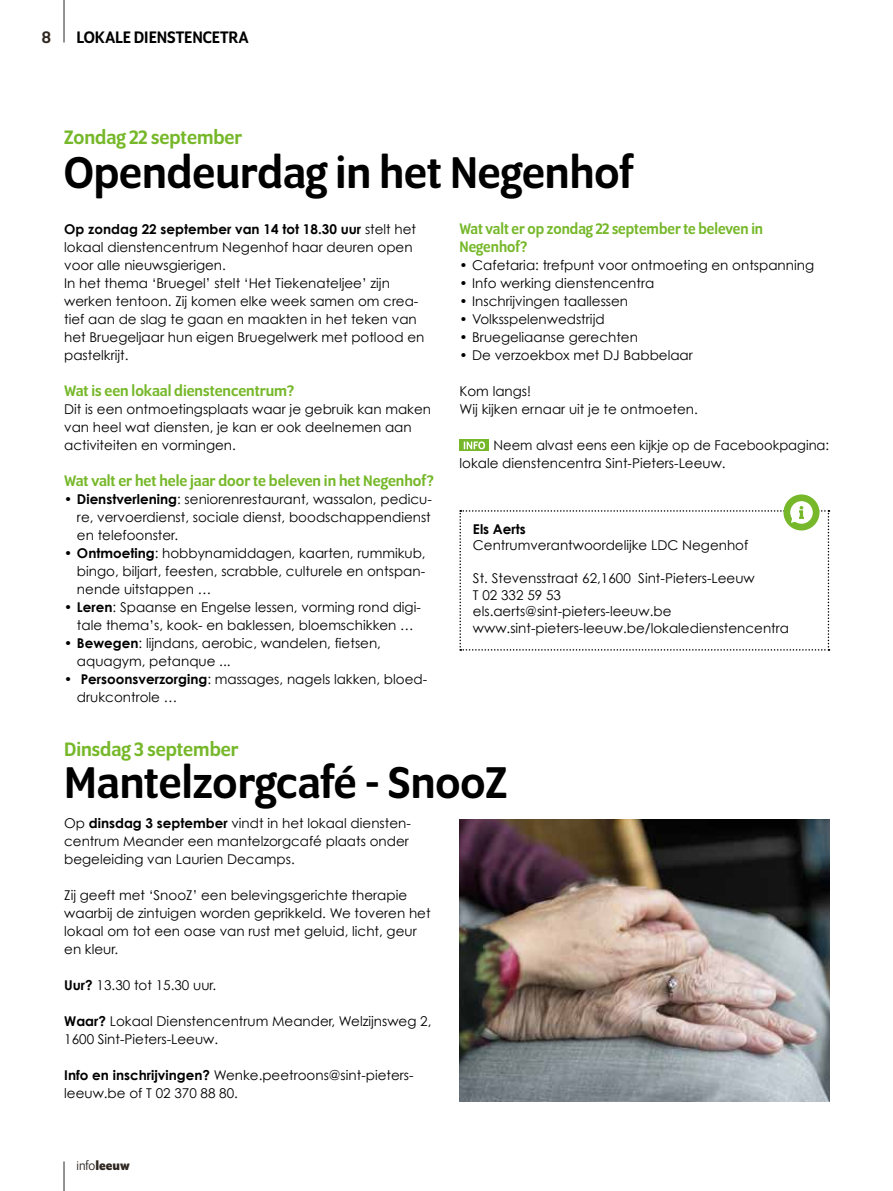
<style>
.page{position:relative;width:893px;height:1191px;background:#fff}
.page>*{position:absolute;margin:0;border:0;box-sizing:border-box;transform-origin:0 0}
.t1{font:500 48px "Program OT";color:#000}
.t2{font:500 21px "Program OT";color:#76b82a}
.t3{font:500 18px "Program OT";color:#000}
.t4{font:500 18px "Program OT";color:#2f2721}
.t5{font:500 16.5px "Program OT";color:#76b82a}
.t6{font:500 16.5px/18px "Program OT";color:#76b82a;scale:.96 1}
.t7{font:13.5px/18px "Century Gothic";color:#000}
.t8{font:700 13.5px "Program OT";color:#2f2721}
.t9{font:700 13.5px "Century Gothic";color:#000}
.s1{font-weight:700}
.s2{font-weight:400}
</style>
<div class="page">
<hr style="left:64px;top:1161px;width:1px;height:30px;background:#2f2721">
<hr style="left:64px;top:0;width:1px;height:43px;background:#2f2721">
<div style="left:459px;top:439px;width:30px;height:12px;background:#76b82a"></div>
<svg style="left:464px;top:441px;width:21px;height:8px"></svg>
<img style="left:459px;top:819px;width:370px;height:283px">
<svg style="left:783px;top:494px;width:36px;height:36px"></svg>
<svg style="left:459px;top:501px;width:370px;height:149px"></svg>
<h3 class="t4" style="left:42px;top:27px;width:11px">8</h3>
<h3 class="t3" style="left:77px;top:27px;width:173px">LOKALE DIENSTENCETRA</h3>
<h2 class="t2" style="left:64px;top:125px;width:179px">Zondag 22 september</h2>
<h1 class="t1" style="left:64px;top:145px;width:571px">Opendeurdag in het Negenhof</h1>
<p class="t7" style="left:64px;top:220px;width:362px"><span class="s1">Op zondag 22 september van 14 tot 18.30 uur</span> stelt het lokaal dienstencentrum Negenhof haar deuren open voor alle nieuwsgierigen.<br>In het thema ‘Bruegel’ stelt ‘Het Tiekenateljee’ zijn werken tentoon. Zij komen elke week samen om crea&shy;tief aan de slag te gaan en maakten in het teken van het Bruegeljaar hun eigen Bruegelwerk met potlood en pastelkrijt.</p>
<p class="t5" style="left:64px;top:381px;width:231px">Wat is een lokaal dienstencentrum?</p>
<p class="t7" style="left:64px;top:400px;width:368px">Dit is een ontmoetingsplaats waar je gebruik kan maken van heel wat diensten, je kan er ook deelnemen aan activiteiten en vormingen.</p>
<p class="t5" style="left:64px;top:471px;width:371px">Wat valt er het hele jaar door te beleven in het Negenhof?</p>
<p class="t7" style="left:77px;top:490px;width:356px;text-align:justify;text-indent:-13px">• <span class="s1">Dienstverlening</span>: seniorenrestaurant, wassalon, pedicu&shy;re, vervoerdienst, sociale dienst, boodschappendienst en telefoonster.</p>
<p class="t7" style="left:77px;top:544px;width:350px;text-align:justify;text-indent:-13px">• <span class="s1">Ontmoeting</span>: hobbynamiddagen, kaarten, rummikub, bingo, biljart, feesten, scrabble, culturele en ontspan&shy;nende uitstappen …</p>
<p class="t7" style="left:64px;top:598px;width:358px;text-align:center">• <span class="s1">Leren</span>: Spaanse en Engelse lessen, vorming rond digi&shy;tale thema’s, kook- en baklessen, bloemschikken …</p>
<p class="t7" style="left:77px;top:634px;width:305px;text-indent:-13px">• <span class="s1">Bewegen</span>: lijndans, aerobic, wandelen, fietsen, aquagym, petanque ...</p>
<p class="t7" style="left:77px;top:670px;width:352px;text-indent:-13px">• <span class="s1">Persoonsverzorging</span>: massages, nagels lakken, bloed&shy;drukcontrole …</p>
<p class="t6" style="left:459px;top:220px;width:318px">Wat valt er op zondag 22 september te beleven in<br>Negenhof?</p>
<p class="t7" style="left:459px;top:256px;width:356px">• Cafetaria: trefpunt voor ontmoeting en ontspanning</p>
<p class="t7" style="left:459px;top:274px;width:196px">• Info werking dienstencentra</p>
<p class="t7" style="left:459px;top:292px;width:170px">• Inschrijvingen taallessen</p>
<p class="t7" style="left:459px;top:310px;width:147px">• Volksspelenwedstrijd</p>
<p class="t7" style="left:459px;top:328px;width:180px">• Bruegeliaanse gerechten</p>
<p class="t7" style="left:459px;top:346px;width:235px">• De verzoekbox met DJ Babbelaar</p>
<p class="t7" style="left:459px;top:382px;width:240px">Kom langs!<br>Wij kijken ernaar uit je te ontmoeten.</p>
<p class="t7" style="left:459px;top:436px;width:371px;text-indent:34px">Neem alvast eens een kijkje op de Facebookpagina: lokale dienstencentra Sint-Pieters-Leeuw.</p>
<p class="t9" style="left:473px;top:520px;width:54px">Els Aerts</p>
<p class="t7" style="left:473px;top:536px;width:277px">Centrumverantwoordelijke LDC Negenhof</p>
<p class="t7" style="left:473px;top:570px;width:318px;line-height:16.5px">St. Stevensstraat 62,1600 Sint-Pieters-Leeuw<br>T 02 332 59 53<br>els.aerts@sint-pieters-leeuw.be www.sint-pieters-leeuw.be/lokaledienstencentra</p>
<h2 class="t2" style="left:64px;top:737px;width:176px">Dinsdag 3 september</h2>
<h1 class="t1" style="left:64px;top:755px;width:445px">Mantelzorgcafé - SnooZ</h1>
<p class="t7" style="left:64px;top:814px;width:348px">Op <span class="s1">dinsdag 3 september</span> vindt in het lokaal diensten&shy;centrum Meander een mantelzorgcafé plaats onder begeleiding van Laurien Decamps.</p>
<p class="t7" style="left:64px;top:886px;width:368px">Zij geeft met ‘SnooZ’ een belevingsgerichte therapie waarbij de zintuigen worden geprikkeld. We toveren het lokaal om tot een oase van rust met geluid, licht, geur en kleur.</p>
<p class="t7" style="left:64px;top:976px;width:154px"><span class="s1">Uur?</span> 13.30 tot 15.30 uur.</p>
<p class="t7" style="left:64px;top:1012px;width:369px"><span class="s1">Waar?</span> Lokaal Dienstencentrum Meander, Welzijnsweg 2,<br>1600 Sint-Pieters-Leeuw.</p>
<p class="t7" style="left:64px;top:1066px;width:351px"><span class="s1">Info en inschrijvingen?</span> Wenke.peetroons@sint-pieters&shy;leeuw.be of T 02 370 88 80.</p>
<p class="t8" style="left:77px;top:1158px;width:55px"><span class="s2">info</span>leeuw</p>
</div>
